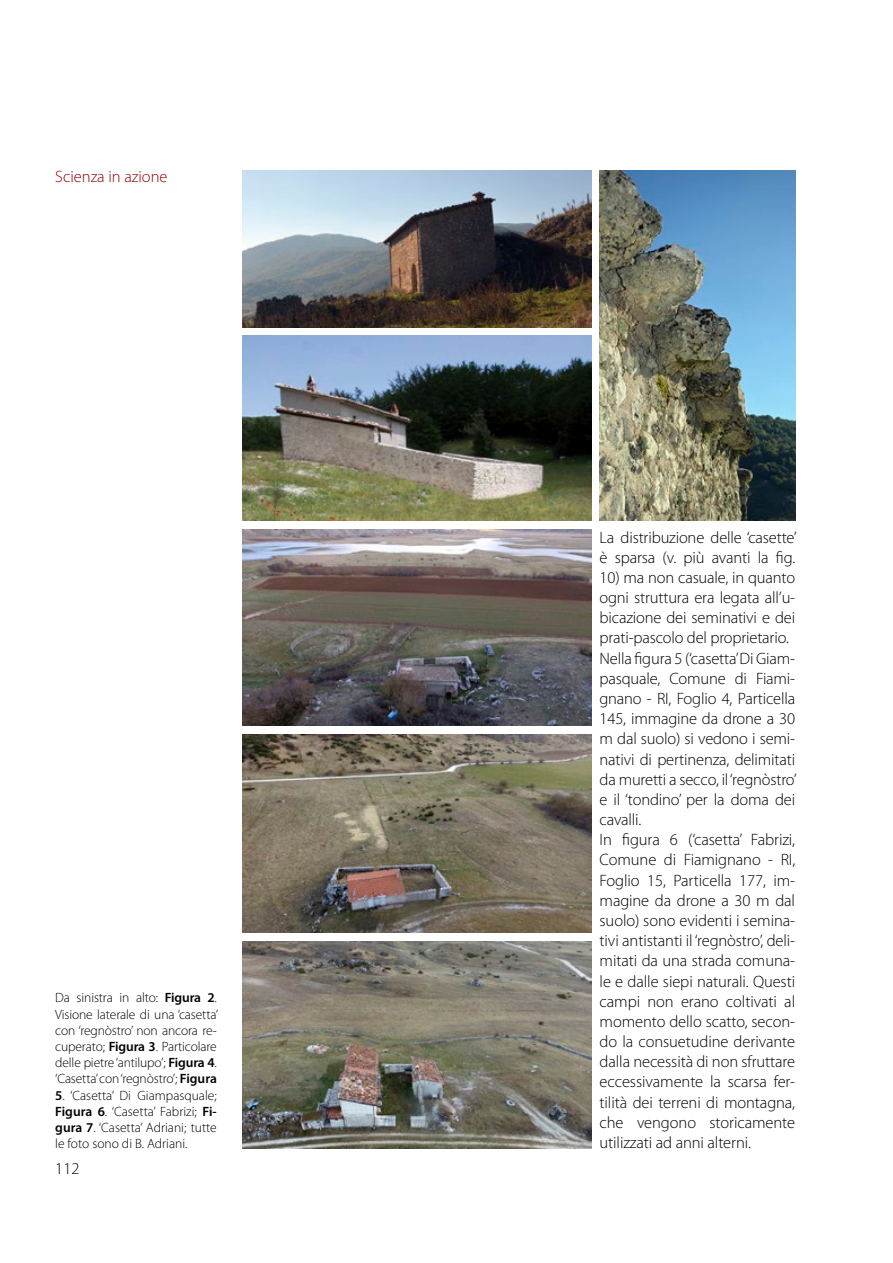
<style>
.page{position:relative;width:893px;height:1263px;background:#fff}
.page>*{position:absolute;margin:0;border:0;box-sizing:border-box;transform-origin:0 0}
.t1{font:300 16.5px/20.2px "Myriad Pro";letter-spacing:-.005em;color:#000}
.t2{font:300 16.5px "Myriad Pro";color:#950000}
.t3{font:300 13.5px/16.2px "Myriad Pro";letter-spacing:-.01em;color:#000;text-align:justify}
.s1{font-weight:600}
</style>
<div class="page">
<img style="left:242px;top:170px;width:349px;height:157px">
<img style="left:600px;top:170px;width:195px;height:351px">
<img style="left:242px;top:335px;width:349px;height:186px">
<img style="left:242px;top:529px;width:349px;height:197px">
<img style="left:242px;top:734px;width:349px;height:199px">
<img style="left:242px;top:941px;width:349px;height:207px">
<p class="t2" style="left:55px;top:168px;width:114px">Scienza in azione</p>
<p class="t3" style="left:55px;top:990px;width:164px">Da sinistra in alto: <span class="s1">Figura 2</span>.<br>Visione laterale di una ‘casetta’ con ‘regnòstro’ non ancora re&shy;cuperato; <span class="s1">Figura 3</span>. Particolare delle pietre ‘antilupo’; <span class="s1">Figura 4</span>. ‘Casetta’ con ‘regnòstro’; <span class="s1">Figura</span></p>
<p class="t3" style="left:55px;top:1087px;width:163px"><span class="s1">5</span>. ‘Casetta’ Di Giampasquale; <span class="s1">Figura 6</span>. ‘Casetta’ Fabrizi; <span class="s1">Fi&shy;gura 7</span>. ‘Casetta’ Adriani; tutte le foto sono di B. Adriani.</p>
<p class="t1" style="left:55px;top:1158px;width:26px">112</p>
<p class="t1" style="left:600px;top:527px;width:199px">La distribuzione delle ‘casette’ è sparsa (v. più avanti la fig.</p>
<p class="t1" style="left:600px;top:567px;width:199px">10) ma non casuale, in quanto ogni struttura era legata all’u&shy;bicazione dei seminativi e dei prati-pascolo del proprietario.<br>Nella figura 5 (‘casetta’Di Giam&shy;pasquale, Comune di Fiami&shy;gnano - RI, Foglio 4, Particella<br>145, immagine da drone a 30 m dal suolo) si vedono i semi&shy;nativi di pertinenza, delimitati da muretti a secco, il ‘regnòstro’ e il ‘tondino’ per la doma dei cavalli.<br>In figura 6 (‘casetta’ Fabrizi,<br>Comune di Fiamignano - RI,<br>Foglio 15, Particella 177, im&shy;magine da drone a 30 m dal suolo) sono evidenti i semina&shy;tivi antistanti il ‘regnòstro’, deli&shy;mitati da una strada comuna&shy;le e dalle siepi naturali. Questi campi non erano coltivati al momento dello scatto, secon&shy;do la consuetudine derivante dalla necessità di non sfruttare eccessivamente la scarsa fer&shy;tilità dei terreni di montagna, che vengono storicamente utilizzati ad anni alterni.</p>
</div>
